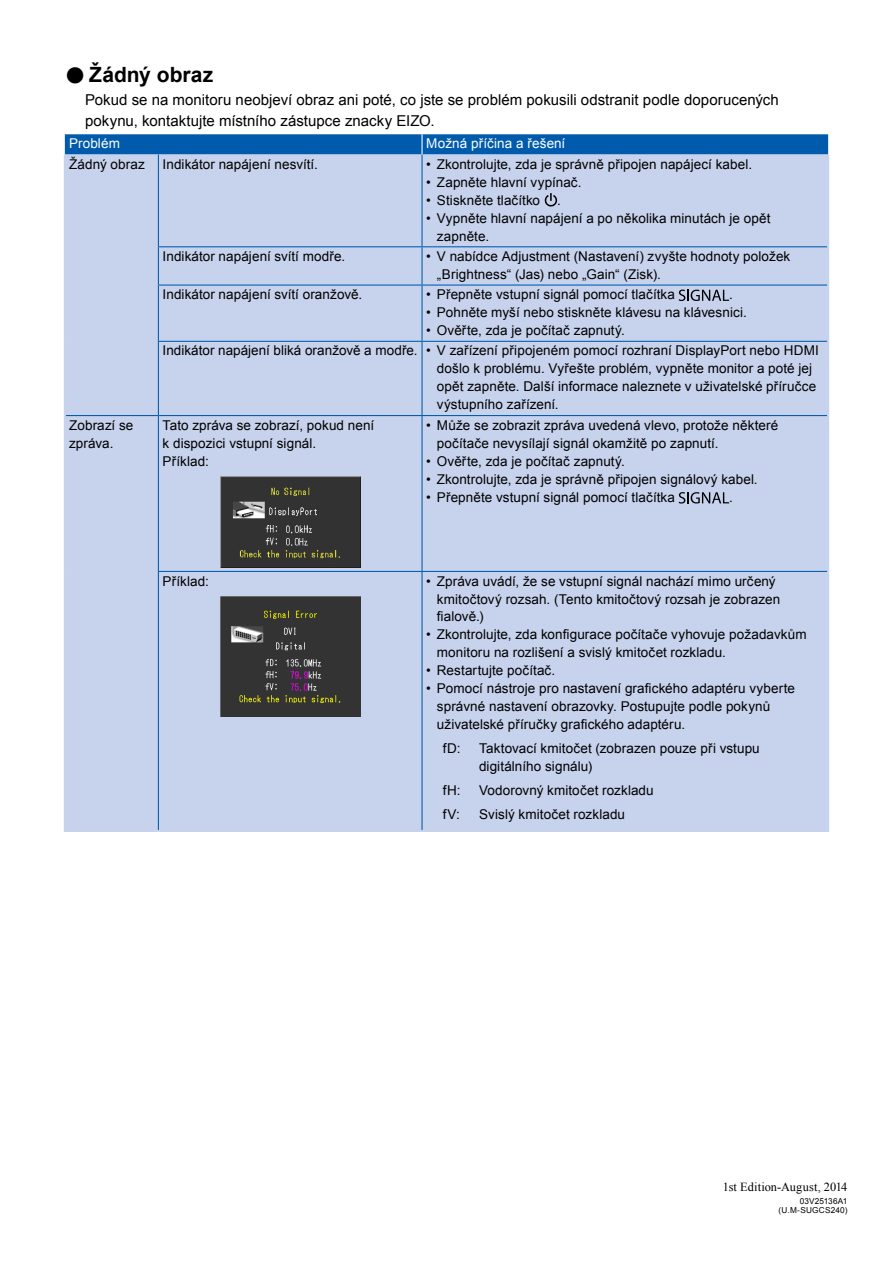
<style>
.page{position:relative;width:893px;height:1263px;background:#fff}
.page>*{position:absolute;margin:0;border:0;box-sizing:border-box;transform-origin:0 0}
.t1{font:700 21px "Arial";color:#000}
.t2{font:15px/21px "Arial";letter-spacing:.005em;color:#000}
.t3{font:13.5px/18px "Arial";letter-spacing:.005em;color:#000}
.t4{font:13.5px "Arial";letter-spacing:.01em;color:#fff}
.t5{font:12.3px "Times New Roman";letter-spacing:.005em;color:#000}
.t6{font:8.25px/9.6px "Arial";letter-spacing:.02em;color:#000;text-align:right}
.s1{font-size:37.8px}
</style>
<div class="page">
<svg style="left:65px;top:134px;width:763px;height:21px;background:#0a61af"></svg>
<div style="left:66px;top:155px;width:761px;height:675px;background:#c7d2ec"></div>
<hr style="left:64px;top:155px;width:2px;height:92px;background:#c7d2ec">
<hr style="left:64px;top:247px;width:2px;height:38px;background:#c7d2ec">
<hr style="left:64px;top:285px;width:2px;height:56px;background:#c7d2ec">
<hr style="left:64px;top:341px;width:2px;height:75px;background:#c7d2ec">
<hr style="left:827px;top:155px;width:2px;height:92px;background:#c7d2ec">
<hr style="left:827px;top:247px;width:2px;height:38px;background:#c7d2ec">
<hr style="left:827px;top:285px;width:2px;height:56px;background:#c7d2ec">
<hr style="left:827px;top:341px;width:2px;height:75px;background:#c7d2ec">
<hr style="left:64px;top:416px;width:2px;height:155px;background:#c7d2ec">
<hr style="left:64px;top:571px;width:2px;height:259px;background:#c7d2ec">
<hr style="left:827px;top:416px;width:2px;height:155px;background:#c7d2ec">
<hr style="left:827px;top:571px;width:2px;height:259px;background:#c7d2ec">
<hr style="left:158px;top:830px;width:264px;height:2px;background:#c7d2ec">
<hr style="left:422px;top:830px;width:407px;height:2px;background:#c7d2ec">
<hr style="left:64px;top:830px;width:94px;height:2px;background:#c7d2ec">
<hr style="left:421px;top:134px;width:2px;height:21px;background:#fff">
<hr style="left:158px;top:246px;width:264px;height:1px;background:#005bac">
<hr style="left:422px;top:246px;width:405px;height:1px;background:#005bac">
<hr style="left:421px;top:247px;width:2px;height:37px;background:#005bac">
<hr style="left:158px;top:284px;width:264px;height:2px;background:#005bac">
<hr style="left:422px;top:284px;width:405px;height:2px;background:#005bac">
<hr style="left:421px;top:286px;width:2px;height:55px;background:#005bac">
<hr style="left:158px;top:341px;width:264px;height:1px;background:#005bac">
<hr style="left:422px;top:341px;width:405px;height:1px;background:#005bac">
<hr style="left:421px;top:342px;width:2px;height:73px;background:#005bac">
<hr style="left:158px;top:415px;width:264px;height:1px;background:#005bac">
<hr style="left:422px;top:415px;width:405px;height:1px;background:#005bac">
<hr style="left:421px;top:416px;width:2px;height:155px;background:#005bac">
<hr style="left:158px;top:571px;width:264px;height:1px;background:#005bac">
<hr style="left:422px;top:571px;width:405px;height:1px;background:#005bac">
<hr style="left:158px;top:155px;width:1px;height:91px;background:#005bac">
<hr style="left:158px;top:247px;width:1px;height:37px;background:#005bac">
<hr style="left:158px;top:286px;width:1px;height:55px;background:#005bac">
<hr style="left:158px;top:342px;width:1px;height:73px;background:#005bac">
<hr style="left:66px;top:415px;width:92px;height:1px;background:#005bac">
<hr style="left:158px;top:416px;width:1px;height:155px;background:#005bac">
<hr style="left:158px;top:572px;width:1px;height:258px;background:#005bac">
<hr style="left:421px;top:155px;width:2px;height:91px;background:#005bac">
<hr style="left:421px;top:572px;width:2px;height:258px;background:#005bac">
<svg style="left:544px;top:193px;width:13px;height:14px"></svg>
<svg style="left:679px;top:290px;width:50px;height:11px"></svg>
<img style="left:220px;top:476px;width:140px;height:91px">
<svg style="left:679px;top:492px;width:50px;height:12px"></svg>
<img style="left:220px;top:596px;width:140px;height:120px">
<h1 class="t1" style="left:64px;top:60px;width:151px"><span class="s1">●</span>Žádný obraz</h1>
<p class="t2" style="left:85px;top:90px;width:695px">Pokud se na monitoru neobjeví obraz ani poté, co jste se problém pokusili odstranit podle doporucených pokynu, kontaktujte místního zástupce znacky EIZO.</p>
<p class="t4" style="left:69px;top:135px;width:52px">Problém</p>
<p class="t4" style="left:426px;top:135px;width:141px">Možná příčina a řešení</p>
<p class="t3" style="left:69px;top:155px;width:77px">Žádný obraz</p>
<p class="t3" style="left:163px;top:155px;width:157px">Indikátor napájení nesvítí.</p>
<p class="t3" style="left:426px;top:155px;width:327px">• Zkontrolujte, zda je správně připojen napájecí kabel.</p>
<p class="t3" style="left:426px;top:173px;width:157px">• Zapněte hlavní vypínač.</p>
<p class="t3" style="left:426px;top:191px;width:115px">• Stiskněte tlačítko</p>
<p class="t3" style="left:557px;top:191px;width:5px">.</p>
<p class="t3" style="left:437px;top:209px;width:335px;text-indent:-11px">• Vypněte hlavní napájení a po několika minutách je opět zapněte.</p>
<p class="t3" style="left:163px;top:247px;width:184px">Indikátor napájení svítí modře.</p>
<p class="t3" style="left:437px;top:247px;width:355px;text-indent:-11px">• V nabídce Adjustment (Nastavení) zvyšte hodnoty položek „Brightness“ (Jas) nebo „Gain“ (Zisk).</p>
<p class="t3" style="left:163px;top:285px;width:201px">Indikátor napájení svítí oranžově.</p>
<p class="t3" style="left:426px;top:285px;width:250px">• Přepněte vstupní signál pomocí tlačítka</p>
<p class="t3" style="left:729px;top:286px;width:5px">.</p>
<p class="t3" style="left:426px;top:304px;width:322px">• Pohněte myší nebo stiskněte klávesu na klávesnici.</p>
<p class="t3" style="left:163px;top:320px;width:658px;line-height:20.2px;text-indent:264px">• Ověřte, zda je počítač zapnutý.<br>Indikátor napájení bliká oranžově a modře. • V zařízení připojeném pomocí rozhraní DisplayPort nebo HDMI</p>
<p class="t3" style="left:437px;top:360px;width:381px">došlo k problému. Vyřešte problém, vypněte monitor a poté jej opět zapněte. Další informace naleznete v uživatelské příručce výstupního zařízení.</p>
<p class="t3" style="left:69px;top:416px;width:66px">Zobrazí se zpráva.</p>
<p class="t3" style="left:163px;top:416px;width:213px">Tato zpráva se zobrazí, pokud není k dispozici vstupní signál.<br>Příklad:</p>
<p class="t3" style="left:437px;top:416px;width:343px;text-indent:-11px">• Může se zobrazit zpráva uvedená vlevo, protože některé počítače nevysílají signál okamžitě po zapnutí.</p>
<p class="t3" style="left:426px;top:452px;width:200px">• Ověřte, zda je počítač zapnutý.</p>
<p class="t3" style="left:426px;top:470px;width:333px">• Zkontrolujte, zda je správně připojen signálový kabel.</p>
<p class="t3" style="left:426px;top:488px;width:250px">• Přepněte vstupní signál pomocí tlačítka</p>
<p class="t3" style="left:729px;top:488px;width:5px">.</p>
<p class="t3" style="left:163px;top:572px;width:48px">Příklad:</p>
<p class="t3" style="left:437px;top:572px;width:345px;text-indent:-11px">• Zpráva uvádí, že se vstupní signál nachází mimo určený kmitočtový rozsah. (Tento kmitočtový rozsah je zobrazen fialově.)</p>
<p class="t3" style="left:437px;top:626px;width:371px;text-indent:-11px">• Zkontrolujte, zda konfigurace počítače vyhovuje požadavkům monitoru na rozlišení a svislý kmitočet rozkladu.</p>
<p class="t3" style="left:426px;top:662px;width:130px">• Restartujte počítač.</p>
<p class="t3" style="left:437px;top:680px;width:360px;text-indent:-11px">• Pomocí nástroje pro nastavení grafického adaptéru vyberte správné nastavení obrazovky. Postupujte podle pokynů uživatelské příručky grafického adaptéru.</p>
<p class="t3" style="left:443px;top:740px;width:19px">fD:</p>
<p class="t3" style="left:479px;top:740px;width:282px">Taktovací kmitočet (zobrazen pouze při vstupu digitálního signálu)</p>
<p class="t3" style="left:443px;top:781px;width:19px">fH:</p>
<p class="t3" style="left:479px;top:781px;width:176px">Vodorovný kmitočet rozkladu</p>
<p class="t3" style="left:443px;top:805px;width:19px">fV:</p>
<p class="t3" style="left:479px;top:805px;width:147px">Svislý kmitočet rozkladu</p>
<p class="t5" style="left:723px;top:1178px;width:126px">1st Edition-August, 2014</p>
<p class="t6" style="left:779px;top:1196px;width:70px">03V25136A1 (U.M-SUGCS240)</p>
</div>
